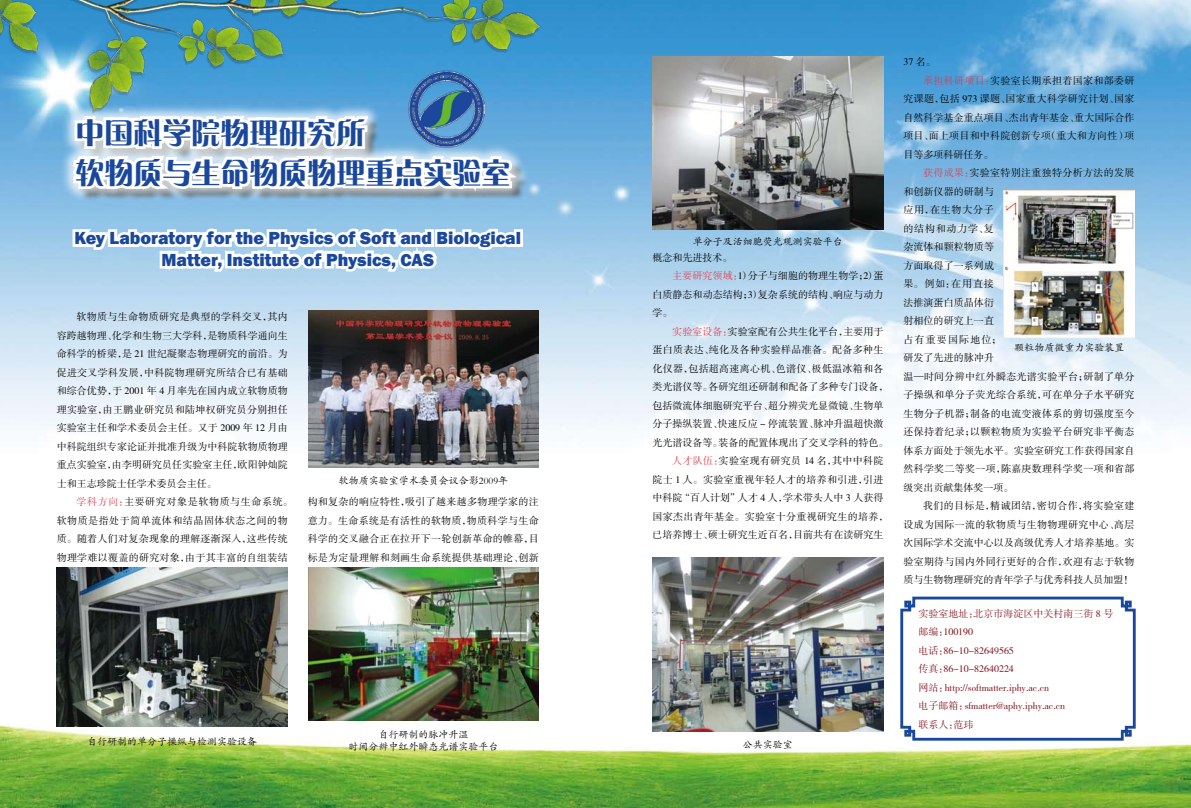
<style>
.page{position:relative;width:1191px;height:808px;background:#fff}
.page>*{position:absolute;margin:0;border:0;box-sizing:border-box;transform-origin:0 0}
.t1{font:29px/40px "FZCQK GBK1 0";color:#19479c}
.t2{font:800 18px/21.6px "Franklin Gothic";color:#1a489c;text-align:center}
.t3{font:10px/18.5px "FZSSJW GB1 0";letter-spacing:.03em;color:#000;text-align:justify}
.t4{font:10px "FZSSJW GB1 0";letter-spacing:.005em;color:#000}
.t5{font:10px/18.5px "FZSSJW GB1 0";color:#84151f}
.t6{font:10px "FZSSJW GB1 0";color:#000}
.t7{font:10px/12px "FZKTJW GB1 0";color:#000;text-align:center}
.t8{font:10px "FZSSJW GB1 0";letter-spacing:.08em;color:#000}
.t9{font:10px "FZSSJW GB1 0";letter-spacing:.115em;color:#000}
.s1{color:#e03b4d}
</style>
<div class="page">
<img style="left:0;top:0;width:1191px;height:808px">
<div style="left:59px;top:101px;width:525px;height:134px;background:#fff;opacity:.75"></div>
<svg style="left:70px;top:113px;width:456px;height:314px"></svg>
<img style="left:652px;top:57px;width:231px;height:173px">
<img style="left:308px;top:311px;width:231px;height:157px">
<img style="left:408px;top:113px;width:76px;height:34px">
<img style="left:0;top:0;width:554px;height:113px">
<img style="left:1004px;top:190px;width:130px;height:147px">
<svg style="left:899px;top:595px;width:238px;height:147px"></svg>
<img style="left:652px;top:558px;width:231px;height:173px">
<img style="left:57px;top:567px;width:231px;height:159px">
<img style="left:308px;top:567px;width:231px;height:153px">
<h1 class="t1" style="left:75px;top:114px;width:436px">中国科学院物理研究所<br>软物质与生命物质物理重点实验室</h1>
<h2 class="t2" style="left:74px;top:227px;width:448px">Key Laboratory for the Physics of Soft and Biological<br>Matter, Institute of Physics, CAS</h2>
<p class="t7" style="left:693px;top:236px;width:151px">单分子及活细胞荧光观测实验平台</p>
<p class="t6" style="left:652px;top:252px;width:81px">概念和先进技术。</p>
<p class="t4" style="left:672px;top:271px;width:213px"><span class="s1">主要研究领域：</span>1）分子与细胞的物理生物学；2）蛋</p>
<p class="t4" style="left:652px;top:289px;width:232px">白质静态和动态结构；3）复杂系统的结构、响应与动力</p>
<p class="t3" style="left:652px;top:304px;width:21px">学。</p>
<p class="t4" style="left:672px;top:326px;width:213px"><span class="s1">实验室设备：</span>实验室配有公共生化平台，主要用于</p>
<p class="t3" style="left:652px;top:341px;width:232px">蛋白质表达、纯化及各种实验样品准备。配备多种生</p>
<p class="t3" style="left:652px;top:360px;width:232px">化仪器，包括超高速离心机、色谱仪、极低温冰箱和各</p>
<p class="t6" style="left:652px;top:382px;width:238px">类光谱仪等。各研究组还研制和配备了多种专门设备，</p>
<p class="t4" style="left:652px;top:400px;width:233px">包括微流体细胞研究平台、超分辨荧光显微镜、生物单</p>
<p class="t4" style="left:652px;top:419px;width:233px">分子操纵装置、快速反应 - 停流装置、脉冲升温超快激</p>
<p class="t6" style="left:652px;top:437px;width:238px">光光谱设备等。装备的配置体现出了交叉学科的特色。</p>
<p class="t3" style="left:672px;top:452px;width:213px"><span class="s1">人才队伍：</span>实验室现有研究员 14 名，其中中科院</p>
<p class="t3" style="left:652px;top:471px;width:233px">院士 1 人。实验室重视年轻人才的培养和引进，引进</p>
<p class="t4" style="left:652px;top:493px;width:233px">中科院“百人计划”人才 4 人，学术带头人中 3 人获得</p>
<p class="t3" style="left:652px;top:508px;width:237px">国家杰出青年基金。实验室十分重视研究生的培养，</p>
<p class="t4" style="left:652px;top:530px;width:233px">已培养博士、硕士研究生近百名，目前共有在读研究生</p>
<p class="t3" style="left:57px;top:308px;width:233px;text-indent:20px">软物质与生命物质研究是典型的学科交叉，其内容跨越物理、化学和生物三大学科，是物质科学通向生命科学的桥梁，是 21 世纪凝聚态物理研究的前沿。为促进交叉学科发展，中科院物理研究所结合已有基础和综合优势，于 2001 年 4 月率先在国内成立软物质物理实验室，由王鹏业研究员和陆坤权研究员分别担任实验室主任和学术委员会主任。又于 2009 年 12 月由中科院组织专家论证并批准升级为中科院软物质物理重点实验室，由李明研究员任实验室主任，欧阳钟灿院士和王志珍院士任学术委员会主任。</p>
<p class="t3" style="left:57px;top:493px;width:238px;text-align:left;text-indent:20px"><span class="s1">学科方向：</span>主要研究对象是软物质与生命系统。软物质是指处于简单流体和结晶固体状态之间的物质。随着人们对复杂现象的理解逐渐深入，这些传统物理学难以覆盖的研究对象，由于其丰富的自组装结</p>
<p class="t3" style="left:308px;top:493px;width:233px">构和复杂的响应特性，吸引了越来越多物理学家的注意力。生命系统是有活性的软物质，物质科学与生命科学的交叉融合正在拉开下一轮创新革命的帷幕，目标是为定量理解和刻画生命系统提供基础理论、创新</p>
<p class="t7" style="left:339px;top:474px;width:171px">软物质实验室学术委员会议合影2009年</p>
<p class="t7" style="left:348px;top:729px;width:151px">自行研制的脉冲升温<br>时间分辨中红外瞬态光谱实验平台</p>
<p class="t7" style="left:87px;top:735px;width:172px">自行研制的单分子操纵与检测实验设备</p>
<p class="t7" style="left:742px;top:738px;width:51px">公共实验室</p>
<p class="t3" style="left:903px;top:53px;width:34px">37 名。</p>
<p class="t3" style="left:923px;top:72px;width:213px"><span class="s1">承担科研项目：</span>实验室长期承担着国家和部委研</p>
<p class="t3" style="left:903px;top:90px;width:233px">究课题，包括 973 课题、国家重大科学研究计划、国家</p>
<p class="t4" style="left:903px;top:112px;width:233px">自然科学基金重点项目、杰出青年基金、重大国际合作</p>
<p class="t3" style="left:903px;top:127px;width:233px">项目、面上项目和中科院创新专项（重大和方向性）项</p>
<p class="t6" style="left:903px;top:149px;width:91px">目等多项科研任务。</p>
<p class="t3" style="left:923px;top:164px;width:213px"><span class="s1">获得成果：</span>实验室特别注重独特分析方法的发展</p>
<p class="t4" style="left:903px;top:186px;width:92px">和创新仪器的研制与</p>
<p class="t8" style="left:903px;top:205px;width:92px">应用，在生物大分子</p>
<p class="t8" style="left:903px;top:223px;width:92px">的结构和动力学、复</p>
<p class="t4" style="left:903px;top:242px;width:92px">杂流体和颗粒物质等</p>
<p class="t4" style="left:903px;top:260px;width:92px">方面取得了一系列成</p>
<p class="t3" style="left:903px;top:275px;width:92px">果。例如：在用直接</p>
<p class="t4" style="left:903px;top:297px;width:92px">法推演蛋白质晶体衍</p>
<p class="t4" style="left:903px;top:316px;width:92px">射相位的研究上一直</p>
<p class="t9" style="left:903px;top:334px;width:100px">占有重要国际地位；</p>
<p class="t4" style="left:903px;top:353px;width:92px">研发了先进的脉冲升</p>
<p class="t3" style="left:903px;top:368px;width:233px">温—时间分辨中红外瞬态光谱实验平台；研制了单分</p>
<p class="t3" style="left:903px;top:386px;width:233px">子操纵和单分子荧光综合系统，可在单分子水平研究</p>
<p class="t3" style="left:903px;top:405px;width:233px">生物分子机器；制备的电流变液体系的剪切强度至今</p>
<p class="t3" style="left:903px;top:423px;width:233px">还保持着纪录；以颗粒物质为实验平台研究非平衡态</p>
<p class="t4" style="left:903px;top:445px;width:233px">体系方面处于领先水平。实验室研究工作获得国家自</p>
<p class="t3" style="left:903px;top:460px;width:233px">然科学奖二等奖一项，陈嘉庚数理科学奖一项和省部</p>
<p class="t6" style="left:903px;top:482px;width:111px">级突出贡献集体奖一项。</p>
<p class="t3" style="left:923px;top:497px;width:213px">我们的目标是，精诚团结，密切合作，将实验室建</p>
<p class="t3" style="left:903px;top:516px;width:233px">设成为国际一流的软物质与生物物理研究中心、高层</p>
<p class="t4" style="left:903px;top:538px;width:233px">次国际学术交流中心以及高级优秀人才培养基地。实</p>
<p class="t3" style="left:903px;top:553px;width:233px">验室期待与国内外同行更好的合作，欢迎有志于软物</p>
<p class="t6" style="left:903px;top:575px;width:231px">质与生物物理研究的青年学子与优秀科技人员加盟！</p>
<p class="t7" style="left:1014px;top:342px;width:111px">颗粒物质微重力实验装置</p>
<p class="t5" style="left:918px;top:604px;width:196px">实验室地址：北京市海淀区中关村南三街 8 号邮编：100190<br>电话：86-10-82649565<br>传真：86-10-82640224<br>网站：http://softmatter.iphy.ac.cn<br>电子邮箱：sfmatter@aphy.iphy.ac.cn<br>联系人：范玮</p>
</div>
